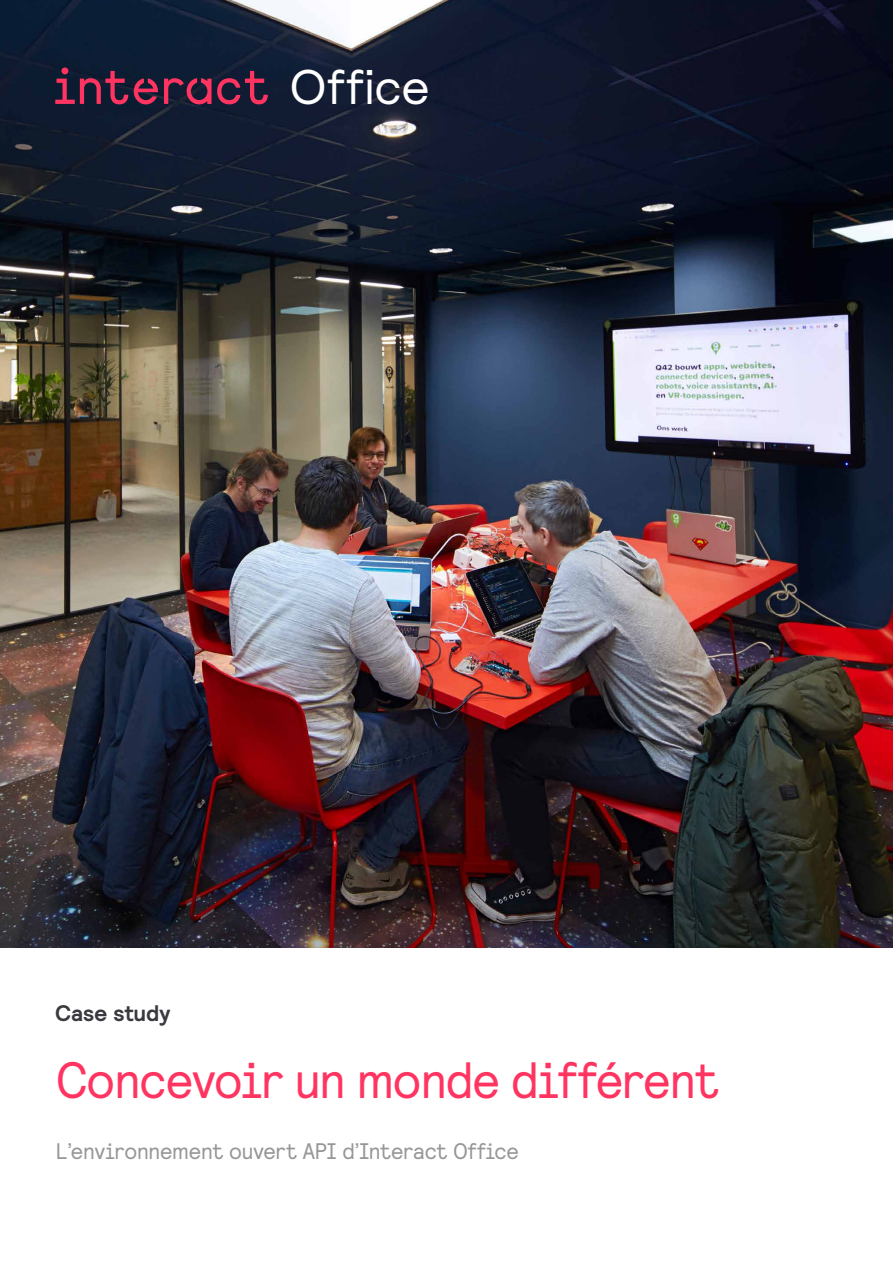
<style>
.page{position:relative;width:893px;height:1263px;background:#fff}
.page>*{position:absolute;margin:0;border:0;box-sizing:border-box;transform-origin:0 0}
.t1{font:51px "Relative Faux";letter-spacing:-.02em;color:#ff3460}
.t2{font:48.6px "Relative";color:#fff}
.t3{font:22.5px "Relative Faux";letter-spacing:-.01em;color:#979797}
.t4{font:700 22.5px "Relative";letter-spacing:-.005em;color:#39393f}
</style>
<div class="page">
<img style="left:0;top:0;width:893px;height:947px">
<svg style="left:55px;top:67px;width:213px;height:37px;background:#4d223e"></svg>
<h2 class="t2" style="left:289px;top:56px;width:142px">Office</h2>
<p class="t4" style="left:55px;top:998px;width:117px">Case study</p>
<h1 class="t1" style="left:56px;top:1047px;width:665px">Concevoir un monde différent</h1>
<p class="t3" style="left:56px;top:1136px;width:465px">L’environnement ouvert API d’Interact Office</p>
</div>
